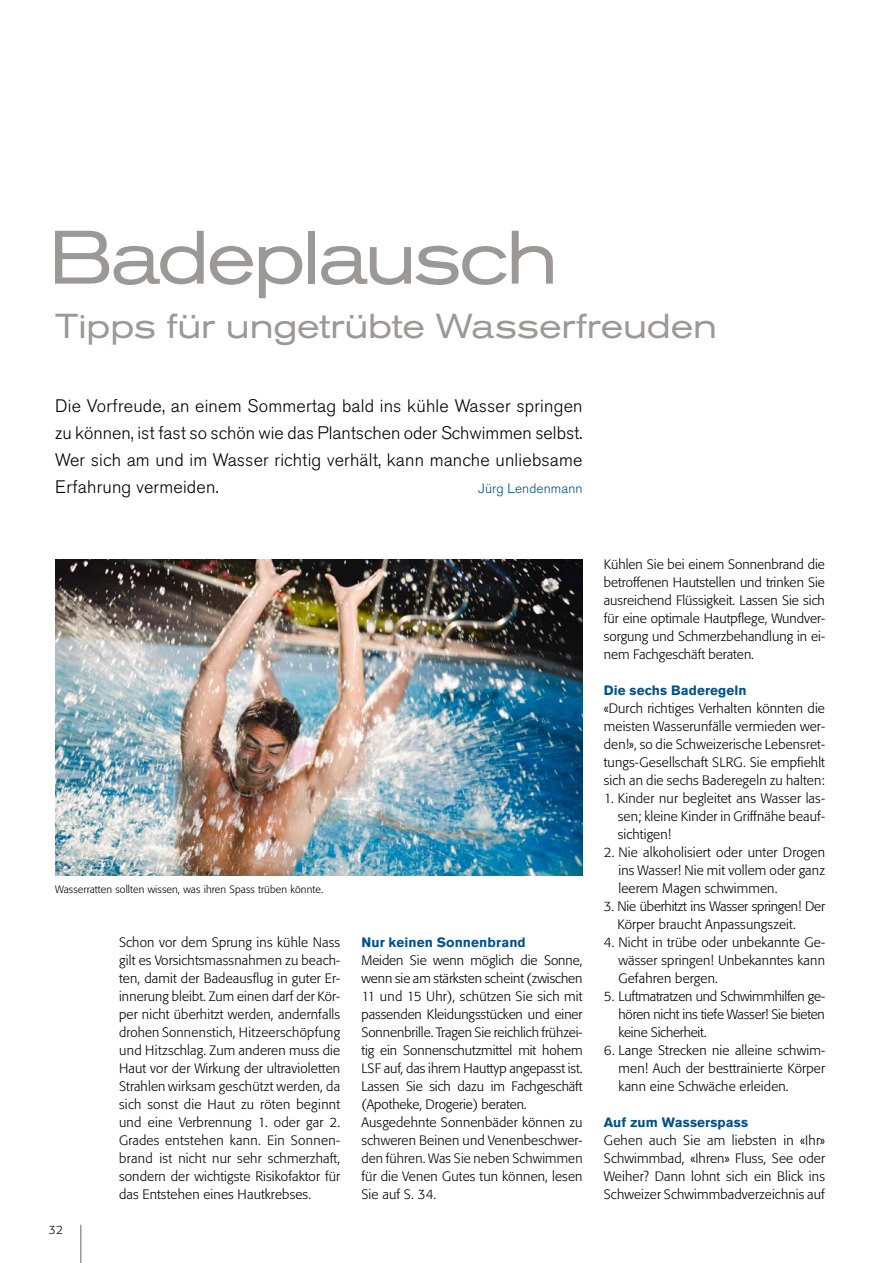
<style>
.page{position:relative;width:893px;height:1263px;background:#fff}
.page>*{position:absolute;margin:0;border:0;box-sizing:border-box;transform-origin:0 0}
.t1{font:expanded 74.85px "Akzidenz Grotesk Pro";letter-spacing:-.04em;color:#9c9895;scale:.96 1}
.t2{font:expanded 34.35px "Akzidenz Grotesk Pro";letter-spacing:-.005em;color:#9c9895;scale:.96 1}
.t3{font:300 18px/27px "Akzidenz Grotesk Pro";letter-spacing:.01em;color:#000;text-align:justify}
.t4{font:300 13.5px/18px "Formata Pro";letter-spacing:.01em;color:#000;text-align:justify}
.t5{font:300 13.5px/18px "Formata Pro";letter-spacing:-.015em;color:#000}
.t6{font:700 13.5px "Akzidenz Grotesk Pro";letter-spacing:.01em;color:#00518c}
.t7{font:300 13.5px "Akzidenz Grotesk Pro";letter-spacing:.01em;color:#00518c}
.t8{font:300 12px "Formata Pro";color:#000}
.t9{font:300 10.5px "Formata Pro";letter-spacing:.01em;color:#000}
</style>
<div class="page">
<hr style="left:80px;top:1225px;width:2px;height:38px;background:#9c9895">
<img style="left:55px;top:560px;width:528px;height:315px">
<h1 class="t1" style="left:49px;top:209px;width:533px">Badeplausch</h1>
<h2 class="t2" style="left:55px;top:303px;width:691px">Tipps für ungetrübte Wasserfreuden</h2>
<h3 class="t3" style="left:55px;top:392px;width:529px">Die Vorfreude, an einem Sommertag bald ins kühle Wasser springen zu können, ist fast so schön wie das Plantschen oder Schwimmen selbst.<br>Wer sich am und im Wasser richtig verhält, kann manche unliebsame Erfahrung vermeiden.</h3>
<p class="t7" style="left:478px;top:480px;width:106px">Jürg Lendenmann</p>
<p class="t9" style="left:55px;top:883px;width:269px">Wasserratten sollten wissen, was ihren Spass trüben könnte.</p>
<p class="t8" style="left:49px;top:1222px;width:16px">32</p>
<p class="t4" style="left:119px;top:933px;width:223px">Schon vor dem Sprung ins kühle Nass gilt es Vorsichtsmassnahmen zu beach&shy;ten, damit der Badeausflug in guter Er&shy;innerung bleibt. Zum einen darf der Kör&shy;per nicht überhitzt werden, andernfalls drohen Sonnenstich, Hitzeerschöpfung und Hitzschlag. Zum anderen muss die Haut vor der Wirkung der ultravioletten Strahlen wirksam geschützt werden, da sich sonst die Haut zu röten beginnt und eine Verbrennung 1. oder gar 2.<br>Grades entstehen kann. Ein Sonnen&shy;brand ist nicht nur sehr schmerzhaft, sondern der wichtigste Risikofaktor für das Entstehen eines Hautkrebses.</p>
<p class="t6" style="left:361px;top:934px;width:166px">Nur keinen Sonnenbrand</p>
<p class="t4" style="left:361px;top:951px;width:223px;text-align:left">Meiden Sie wenn möglich die Sonne, wenn sie am stärksten scheint (zwischen 11 und 15 Uhr), schützen Sie sich mit passenden Kleidungsstücken und einer Sonnenbrille. Tragen Sie reichlich frühzei&shy;tig ein Sonnenschutzmittel mit hohem LSF auf, das ihrem Hauttyp angepasst ist.<br>Lassen Sie sich dazu im Fachgeschäft (Apotheke, Drogerie) beraten.<br>Ausgedehnte Sonnenbäder können zu schweren Beinen und Venenbeschwer&shy;den führen. Was Sie neben Schwimmen für die Venen Gutes tun können, lesen Sie auf S. 34.</p>
<p class="t4" style="left:604px;top:555px;width:223px">Kühlen Sie bei einem Sonnenbrand die betroffenen Hautstellen und trinken Sie ausreichend Flüssigkeit. Lassen Sie sich für eine optimale Hautpflege, Wundver&shy;sorgung und Schmerzbehandlung in ei&shy;nem Fachgeschäft beraten.</p>
<p class="t6" style="left:604px;top:682px;width:144px">Die sechs Baderegeln</p>
<p class="t4" style="left:604px;top:699px;width:223px">«Durch richtiges Verhalten könnten die meisten Wasserunfälle vermieden wer&shy;den!», so die Schweizerische Lebensret&shy;tungs-Gesellschaft SLRG. Sie empfiehlt sich an die sechs Baderegeln zu halten:</p>
<p class="t4" style="left:618px;top:789px;width:209px;text-indent:-14px">1. Kinder nur begleitet ans Wasser las&shy;sen; kleine Kinder in Griffnähe beauf&shy;sichtigen!</p>
<p class="t4" style="left:618px;top:843px;width:208px;text-indent:-15px">2. Nie alkoholisiert oder unter Drogen ins Wasser! Nie mit vollem oder ganz leerem Magen schwimmen.</p>
<p class="t5" style="left:617px;top:897px;width:209px;text-indent:-14px">3. Nie überhitzt ins Wasser springen! Der<br>Körper braucht Anpassungszeit.</p>
<p class="t4" style="left:618px;top:933px;width:208px;text-indent:-15px">4. Nicht in trübe oder unbekannte Ge&shy;wässer springen! Unbekanntes kann Gefahren bergen.</p>
<p class="t4" style="left:618px;top:987px;width:208px;text-indent:-15px">5. Luftmatratzen und Schwimmhilfen ge&shy;hören nicht ins tiefe Wasser! Sie bieten keine Sicherheit.</p>
<p class="t4" style="left:619px;top:1041px;width:208px;text-indent:-15px">6. Lange Strecken nie alleine schwim&shy;men! Auch der besttrainierte Körper kann eine Schwäche erleiden.</p>
<p class="t6" style="left:604px;top:1114px;width:146px">Auf zum Wasserspass</p>
<p class="t4" style="left:604px;top:1131px;width:223px">Gehen auch Sie am liebsten in «Ihr» Schwimmbad, «Ihren» Fluss, See oder Weiher? Dann lohnt sich ein Blick ins Schweizer Schwimmbadverzeichnis auf</p>
</div>
